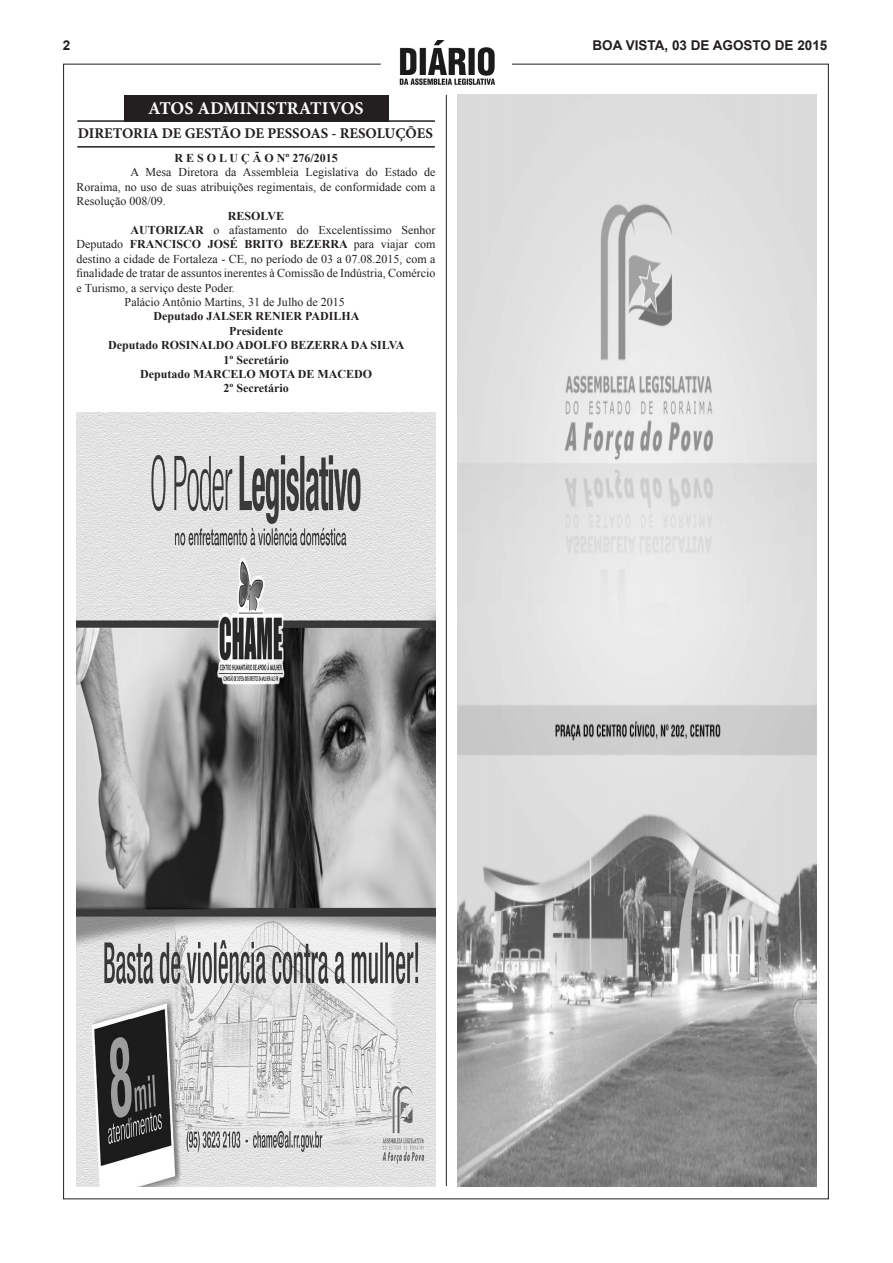
<style>
.page{position:relative;width:893px;height:1263px;background:#fff}
.page>*{position:absolute;margin:0;border:0;box-sizing:border-box;transform-origin:0 0}
.t1{font:700 18px "Minion Pro";color:#fff}
.t2{font:700 14.85px "Minion Pro";letter-spacing:-.005em;color:#231f20}
.t3{font:700 13.5px "Arial";color:#231f20}
.t4{font:12px/14.4px "Times New Roman";color:#231f20;text-align:justify}
.t5{font:700 12px "Times New Roman";color:#231f20}
.s1{font-weight:700}
</style>
<div class="page">
<div style="left:381px;top:35px;width:131px;height:51px;background:#fff;border:1px solid #fff"></div>
<img style="left:400px;top:41px;width:94px;height:43px">
<hr style="left:446px;top:95px;width:1px;height:1091px;background:#231f20">
<div style="left:124px;top:95px;width:264px;height:27px;background:#231f20"></div>
<hr style="left:77px;top:120px;width:358px;height:2px;background:#231f20">
<hr style="left:77px;top:146px;width:358px;height:2px;background:#231f20">
<img style="left:457px;top:95px;width:359px;height:1091px">
<img style="left:77px;top:412px;width:359px;height:774px">
<p class="t3" style="left:63px;top:36px;width:9px">2</p>
<p class="t3" style="left:592px;top:36px;width:236px">BOA VISTA, 03 DE AGOSTO DE 2015</p>
<p class="t1" style="left:148px;top:95px;width:217px">ATOS ADMINISTRATIVOS</p>
<p class="t2" style="left:78px;top:122px;width:357px">DIRETORIA DE GESTÃO DE PESSOAS - RESOLUÇÕES</p>
<p class="t5" style="left:174px;top:149px;width:165px">R E S O L U Ç Ã O Nº 276/2015</p>
<p class="t4" style="left:77px;top:165px;width:360px;text-indent:54px">A Mesa Diretora da Assembleia Legislativa do Estado de Roraima, no uso de suas atribuições regimentais, de conformidade com a Resolução 008/09.</p>
<p class="t5" style="left:228px;top:207px;width:58px">RESOLVE</p>
<p class="t4" style="left:77px;top:222px;width:360px;text-indent:54px"><span class="s1">AUTORIZAR</span> o afastamento do Excelentíssimo Senhor Deputado <span class="s1">FRANCISCO JOSÉ BRITO BEZERRA</span> para viajar com destino a cidade de Fortaleza - CE, no período de 03 a 07.08.2015, com a finalidade de tratar de assuntos inerentes à Comissão de Indústria, Comércio e Turismo, a serviço deste Poder.</p>
<p class="t4" style="left:125px;top:294px;width:221px">Palácio Antônio Martins, 31 de Julho de 2015</p>
<p class="t5" style="left:153px;top:308px;width:208px">Deputado JALSER RENIER PADILHA</p>
<p class="t5" style="left:229px;top:322px;width:55px">Presidente</p>
<p class="t5" style="left:108px;top:336px;width:298px">Deputado ROSINALDO ADOLFO BEZERRA DA SILVA</p>
<p class="t5" style="left:223px;top:351px;width:67px">1º Secretário</p>
<p class="t5" style="left:140px;top:365px;width:233px">Deputado MARCELO MOTA DE MACEDO</p>
<p class="t5" style="left:223px;top:380px;width:67px">2º Secretário</p>
</div>
